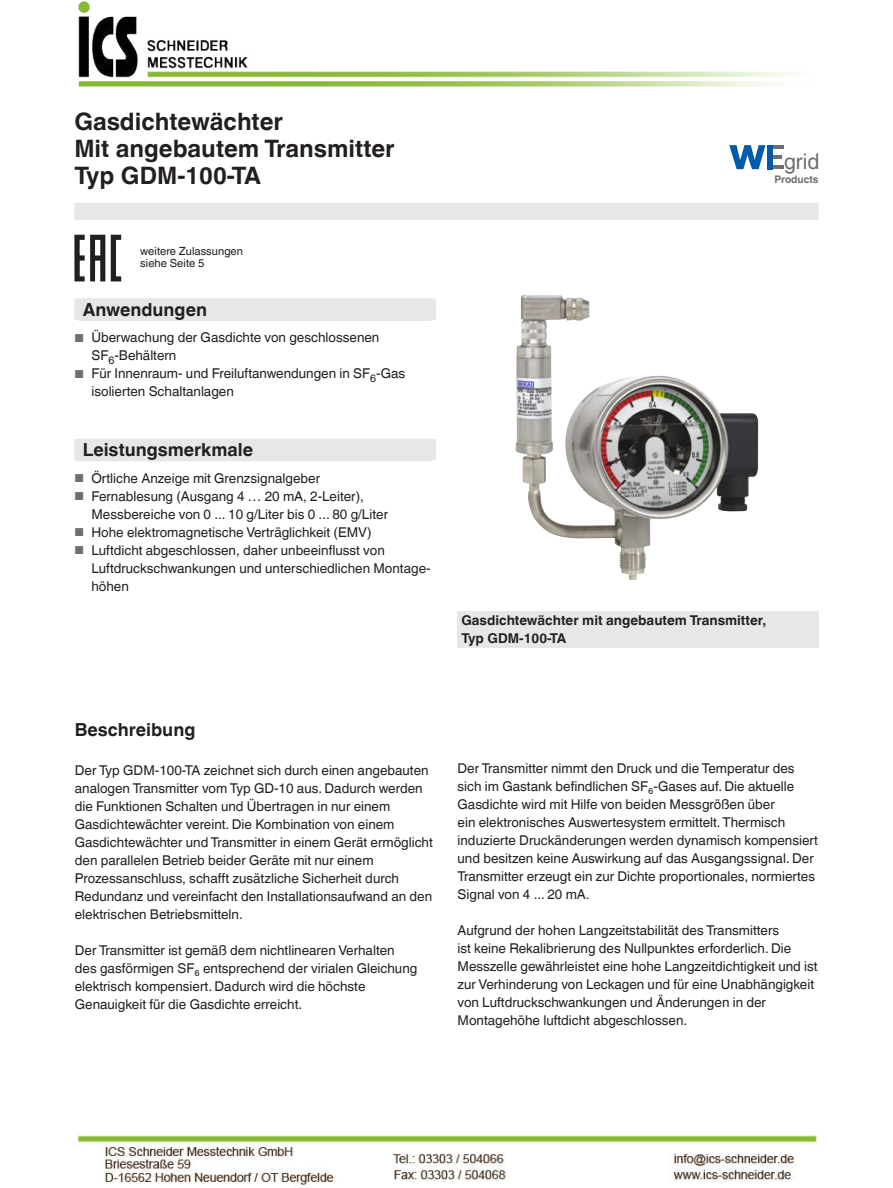
<style>
.page{position:relative;width:893px;height:1188px;background:#fff}
.page>*{position:absolute;margin:0;border:0;box-sizing:border-box;transform-origin:0 0}
.t1{font:700 24px/27px "Helvetica World";color:#231f20}
.t2{font:21.75px "Helvetica World";color:#6d6e71}
.t3{font:700 18px "Helvetica World";color:#231f20}
.t4{font:13.5px/18px "Helvetica World";color:#231f20}
.t5{font:700 13.5px/18px "Helvetica World";color:#231f20}
.t6{font:11.25px/12.3px "Helvetica World";color:#231f20}
.t7{font:700 10.5px "Helvetica World";color:#6d6e71}
.s1{font-size:11.55px;color:#6d6e71}
</style>
<div class="page">
<div style="left:74px;top:203px;width:745px;height:17px;background:#e6e7e9"></div>
<div style="left:457px;top:611px;width:362px;height:36px;background:#e6e7e9"></div>
<svg style="left:111px;top:235px;width:10px;height:46px"></svg>
<svg style="left:74px;top:235px;width:31px;height:46px"></svg>
<svg style="left:74px;top:298px;width:362px;height:162px"></svg>
<div style="left:79px;top:298px;width:353px;height:23px;background:#e6e7e9"></div>
<div style="left:79px;top:439px;width:353px;height:22px;background:#e6e7e9"></div>
<img style="left:516px;top:295px;width:242px;height:285px">
<hr style="left:768px;top:145px;width:15px;height:4px;background:#6d6e71">
<hr style="left:770px;top:155px;width:12px;height:4px;background:#6d6e71">
<svg style="left:729px;top:145px;width:36px;height:24px"></svg>
<hr style="left:768px;top:165px;width:15px;height:4px;background:#6d6e71">
<div style="left:768px;top:145px;width:5px;height:24px;background:#015aaa"></div>
<img style="left:78px;top:1px;width:718px;height:86px">
<img style="left:76px;top:1132px;width:742px;height:55px">
<h1 class="t1" style="left:74px;top:110px;width:322px">Gasdichtewächter<br>Mit angebautem Transmitter<br>Typ GDM-100-TA</h1>
<p class="t6" style="left:140px;top:246px;width:104px">weitere Zulassungen siehe Seite 5</p>
<h3 class="t3" style="left:83px;top:302px;width:126px">Anwendungen</h3>
<p class="t4" style="left:91px;top:330px;width:289px;text-indent:-17px"><span class="s1">■</span> Überwachung der Gasdichte von geschlossenen<br>SF<sub>6</sub>-Behältern</p>
<p class="t4" style="left:91px;top:366px;width:315px;text-indent:-17px"><span class="s1">■</span> Für Innenraum- und Freiluftanwendungen in SF<sub>6</sub>-Gas isolierten Schaltanlagen</p>
<h3 class="t3" style="left:83px;top:443px;width:172px">Leistungsmerkmale</h3>
<p class="t4" style="left:74px;top:470px;width:247px"><span class="s1">■</span> Örtliche Anzeige mit Grenzsignalgeber</p>
<p class="t4" style="left:91px;top:488px;width:298px;text-indent:-17px"><span class="s1">■</span> Fernablesung (Ausgang 4 … 20 mA, 2-Leiter),<br>Messbereiche von 0 ... 10 g/Liter bis 0 ... 80 g/Liter</p>
<p class="t4" style="left:74px;top:524px;width:299px"><span class="s1">■</span> Hohe elektromagnetische Verträglichkeit (EMV)</p>
<p class="t4" style="left:91px;top:541px;width:341px;text-indent:-17px"><span class="s1">■</span> Luftdicht abgeschlossen, daher unbeeinflusst von<br>Luftdruckschwankungen und unterschiedlichen Montage&shy;höhen</p>
<h2 class="t2" style="left:784px;top:153px;width:37px">grid</h2>
<p class="t7" style="left:774px;top:173px;width:46px">Products</p>
<p class="t5" style="left:461px;top:612px;width:306px">Gasdichtewächter mit angebautem Transmitter,<br>Typ GDM-100-TA</p>
<h3 class="t3" style="left:75px;top:723px;width:122px">Beschreibung</h3>
<p class="t4" style="left:75px;top:763px;width:359px">Der Typ GDM-100-TA zeichnet sich durch einen angebauten analogen Transmitter vom Typ GD-10 aus. Dadurch werden die Funktionen Schalten und Übertragen in nur einem Gasdichtewächter vereint. Die Kombination von einem Gasdichtewächter und Transmitter in einem Gerät ermöglicht den parallelen Betrieb beider Geräte mit nur einem Prozessanschluss, schafft zusätzliche Sicherheit durch Redundanz und vereinfacht den Installationsaufwand an den elektrischen Betriebsmitteln.</p>
<p class="t4" style="left:75px;top:943px;width:344px">Der Transmitter ist gemäß dem nichtlinearen Verhalten des gasförmigen SF₆ entsprechend der virialen Gleichung elektrisch kompensiert. Dadurch wird die höchste Genauigkeit für die Gasdichte erreicht.</p>
<p class="t4" style="left:458px;top:761px;width:362px">Der Transmitter nimmt den Druck und die Temperatur des sich im Gastank befindlichen SF₆-Gases auf. Die aktuelle Gasdichte wird mit Hilfe von beiden Messgrößen über<br>ein elektronisches Auswertesystem ermittelt. Thermisch induzierte Druckänderungen werden dynamisch kompensiert und besitzen keine Auswirkung auf das Ausgangssignal. Der Transmitter erzeugt ein zur Dichte proportionales, normiertes Signal von 4 ... 20 mA.</p>
<p class="t4" style="left:458px;top:923px;width:362px">Aufgrund der hohen Langzeitstabilität des Transmitters<br>ist keine Rekalibrierung des Nullpunktes erforderlich. Die Messzelle gewährleistet eine hohe Langzeitdichtigkeit und ist zur Verhinderung von Leckagen und für eine Unabhängigkeit von Luftdruckschwankungen und Änderungen in der Montagehöhe luftdicht abgeschlossen.</p>
</div>
